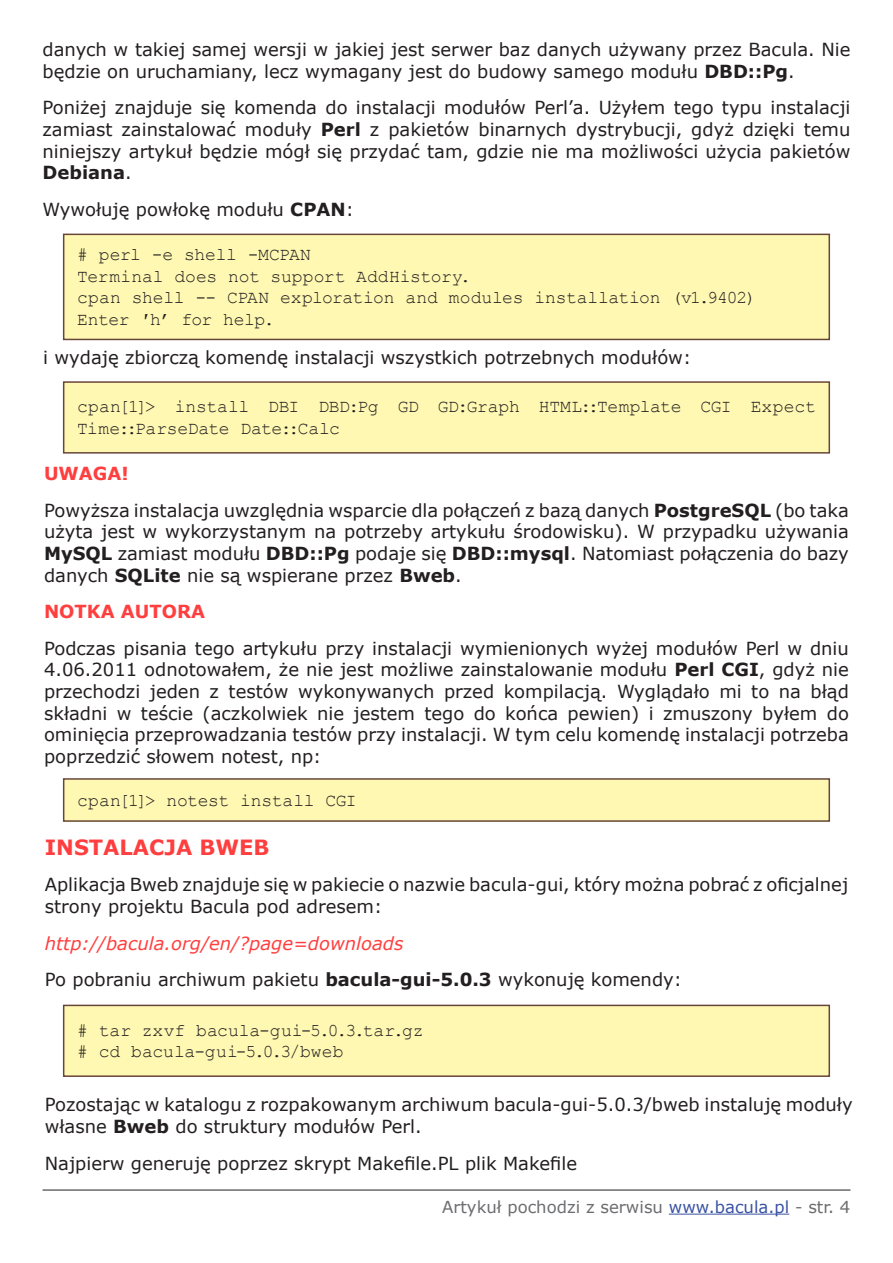
<style>
.page{position:relative;width:893px;height:1263px;background:#fff}
.page>*{position:absolute;margin:0;border:0;box-sizing:border-box;transform-origin:0 0}
.Nagłówek_2{font:700 21px "Verdana";color:#ff3f3f}
.Normalny__Web{font:18px/21.6px "Verdana";color:#231f20}
.w_ramce{font:18px/21.6px "Courier New";letter-spacing:-.01em;color:#231f20}
.Normalny__Web-2{font:italic 18px "Verdana";color:#ff3f3f}
.uwaga{font:700 18px "Verdana";color:#ff3f3f}
.t1{font:16.5px "Verdana";color:#6c6d70}
.s1{font-weight:700}
.s2{color:#3a53a3}
</style>
<div class="page">
<hr style="left:43px;top:1190px;width:807px;height:1px;background:#231f20">
<hr style="left:669px;top:1213px;width:120px;height:1px;background:#3a53a3">
<div style="left:64px;top:234px;width:765px;height:105px;background:#fff8b2"></div>
<div style="left:63px;top:234px;width:767px;height:106px;border:2px solid #684639"></div>
<div style="left:64px;top:382px;width:765px;height:71px;background:#fff8b2"></div>
<div style="left:63px;top:381px;width:767px;height:73px;border:2px solid #684639"></div>
<div style="left:64px;top:779px;width:765px;height:42px;background:#fff8b2"></div>
<div style="left:63px;top:778px;width:767px;height:44px;border:2px solid #684639"></div>
<div style="left:64px;top:1005px;width:765px;height:71px;background:#fff8b2"></div>
<div style="left:63px;top:1005px;width:767px;height:72px;border:2px solid #684639"></div>
<p class="Normalny__Web" style="left:43px;top:38px;width:809px">danych w takiej samej wersji w jakiej jest serwer baz danych używany przez Bacula. Nie będzie on uruchamiany, lecz wymagany jest do budowy samego modułu <span class="s1">DBD::Pg</span>.</p>
<p class="Normalny__Web" style="left:43px;top:97px;width:809px;text-align:justify">Poniżej znajduje się komenda do instalacji modułów Perl’a. Użyłem tego typu instalacji zamiast zainstalować moduły <span class="s1">Perl</span> z pakietów binarnych dystrybucji, gdyż dzięki temu niniejszy artykuł będzie mógł się przydać tam, gdzie nie ma możliwości użycia pakietów <span class="s1">Debiana</span>.</p>
<p class="Normalny__Web" style="left:43px;top:198px;width:313px">Wywołuję powłokę modułu <span class="s1">CPAN</span>:</p>
<p class="w_ramce" style="left:77px;top:243px;width:235px"># perl -e shell -MCPAN</p>
<p class="w_ramce" style="left:77px;top:265px;width:395px">Terminal does not support AddHistory.</p>
<p class="w_ramce" style="left:77px;top:286px;width:680px">cpan shell -- CPAN exploration and modules installation (v1.9402)</p>
<p class="w_ramce" style="left:77px;top:308px;width:199px">Enter ′h’ for help.</p>
<p class="Normalny__Web" style="left:43px;top:346px;width:649px">i wydaję zbiorczą komendę instalacji wszystkich potrzebnych modułów:</p>
<p class="w_ramce" style="left:77px;top:395px;width:740px">cpan[1]&gt; install DBI DBD:Pg GD GD:Graph HTML::Template CGI Expect<br>Time::ParseDate Date::Calc</p>
<p class="uwaga" style="left:44px;top:462px;width:86px">UWAGA!</p>
<p class="Normalny__Web" style="left:44px;top:499px;width:806px;text-align:justify">Powyższa instalacja uwzględnia wsparcie dla połączeń z bazą danych <span class="s1">PostgreSQL</span> (bo taka użyta jest w wykorzystanym na potrzeby artykułu środowisku). W przypadku używania <span class="s1">MySQL</span> zamiast modułu <span class="s1">DBD::Pg</span> podaje się <span class="s1">DBD::mysql</span>. Natomiast połączenia do bazy danych <span class="s1">SQLite</span> nie są wspierane przez <span class="s1">Bweb</span>.</p>
<p class="uwaga" style="left:44px;top:600px;width:163px">NOTKA AUTORA</p>
<p class="Normalny__Web" style="left:44px;top:637px;width:806px;text-align:justify">Podczas pisania tego artykułu przy instalacji wymienionych wyżej modułów Perl w dniu 4.06.2011 odnotowałem, że nie jest możliwe zainstalowanie modułu <span class="s1">Perl CGI</span>, gdyż nie przechodzi jeden z testów wykonywanych przed kompilacją. Wyglądało mi to na błąd składni w teście (aczkolwiek nie jestem tego do końca pewien) i zmuszony byłem do ominięcia przeprowadzania testów przy instalacji. W tym celu komendę instalacji potrzeba poprzedzić słowem notest, np:</p>
<p class="w_ramce" style="left:77px;top:788px;width:281px">cpan[1]&gt; notest install CGI</p>
<p class="Nagłówek_2" style="left:45px;top:834px;width:226px">INSTALACJA BWEB</p>
<p class="Normalny__Web" style="left:45px;top:873px;width:805px">Aplikacja Bweb znajduje się w pakiecie o nazwie bacula-gui, który można pobrać z oficjalnej strony projektu Bacula pod adresem:</p>
<p class="Normalny__Web-2" style="left:45px;top:932px;width:360px">http://bacula.org/en/?page=downloads</p>
<p class="Normalny__Web" style="left:45px;top:968px;width:639px">Po pobraniu archiwum pakietu <span class="s1">bacula-gui-5.0.3</span> wykonuję komendy:</p>
<p class="w_ramce" style="left:77px;top:1018px;width:348px"># tar zxvf bacula-gui-5.0.3.tar.gz</p>
<p class="w_ramce" style="left:77px;top:1040px;width:268px"># cd bacula-gui-5.0.3/bweb</p>
<p class="Normalny__Web" style="left:45px;top:1093px;width:809px">Pozostając w katalogu z rozpakowanym archiwum bacula-gui-5.0.3/bweb instaluję moduły własne <span class="s1">Bweb</span> do struktury modułów Perl.</p>
<p class="Normalny__Web" style="left:45px;top:1152px;width:534px">Najpierw generuję poprzez skrypt Makefile.PL plik Makefile</p>
<p class="t1" style="left:442px;top:1196px;width:410px">Artykuł pochodzi z serwisu <span class="s2">www.bacula.pl</span> - str. 4</p>
</div>
